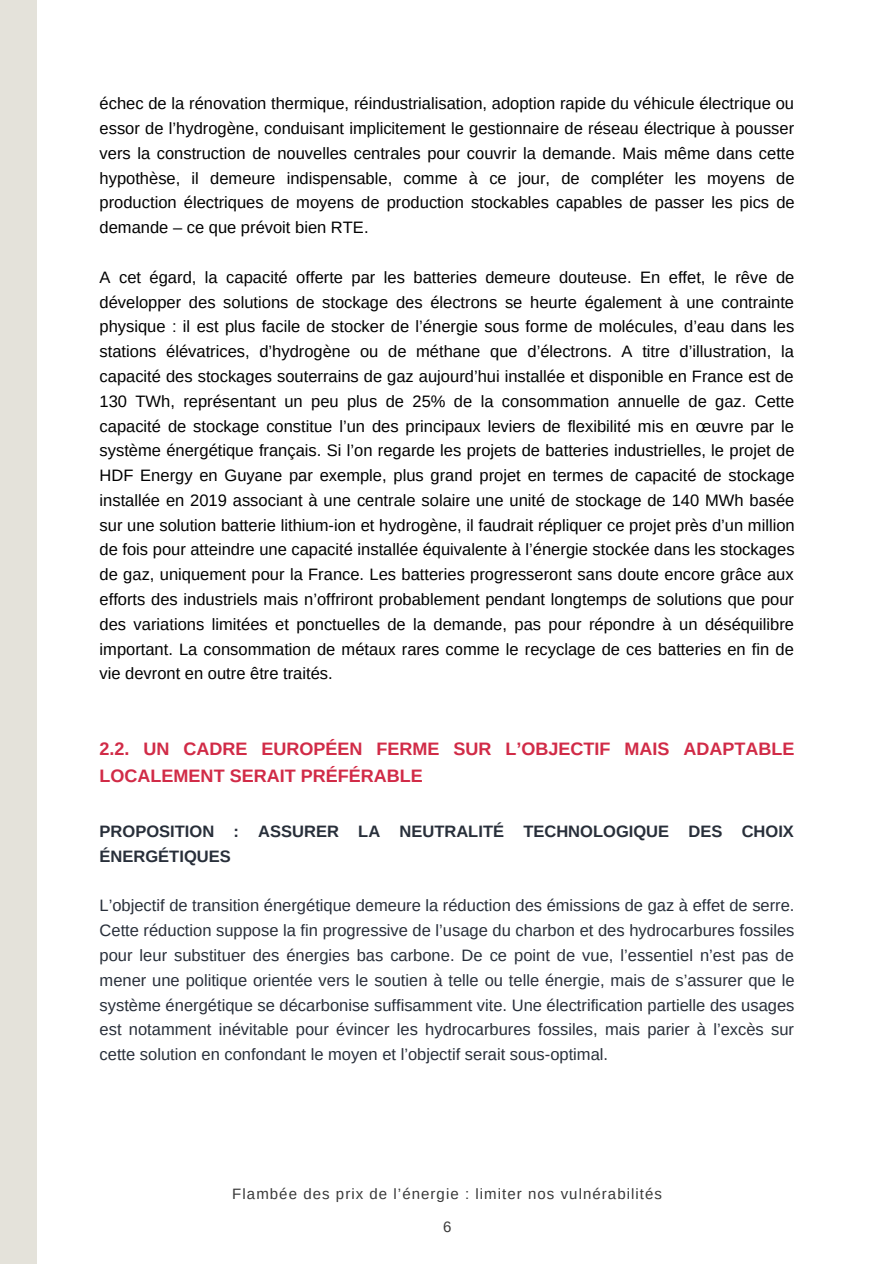
<style>
.page{position:relative;width:894px;height:1264px;background:#fff}
.page>*{position:absolute;margin:0;border:0;box-sizing:border-box;transform-origin:0 0}
.t1{font:700 18px/27px "Arimo";color:#d12b47}
.t2{font:16.5px/24.8px "Arimo";color:#000;text-align:justify}
.t3{font:16.5px/24.8px "Arimo";color:#282f3a;text-align:justify}
.t4{font:700 16.5px/24.8px "Arimo";color:#282f3a}
.t5{font:15px "Arimo";letter-spacing:.07em;color:#393939}
</style>
<div class="page">
<div style="left:0;top:0;width:37px;height:1263px;background:#e4e2da"></div>
<p class="t2" style="left:99px;top:91px;width:696px">échec de la rénovation thermique, réindustrialisation, adoption rapide du véhicule électrique ou essor de l’hydrogène, conduisant implicitement le gestionnaire de réseau électrique à pousser vers la construction de nouvelles centrales pour couvrir la demande. Mais même dans cette hypothèse, il demeure indispensable, comme à ce jour, de compléter les moyens de production électriques de moyens de production stockables capables de passer les pics de demande – ce que prévoit bien RTE.</p>
<p class="t2" style="left:99px;top:265px;width:696px">A cet égard, la capacité offerte par les batteries demeure douteuse. En effet, le rêve de développer des solutions de stockage des électrons se heurte également à une contrainte physique : il est plus facile de stocker de l’énergie sous forme de molécules, d’eau dans les stations élévatrices, d’hydrogène ou de méthane que d’électrons. A titre d’illustration, la capacité des stockages souterrains de gaz aujourd’hui installée et disponible en France est de 130 TWh, représentant un peu plus de 25% de la consommation annuelle de gaz. Cette capacité de stockage constitue l’un des principaux leviers de flexibilité mis en œuvre par le système énergétique français. Si l’on regarde les projets de batteries industrielles, le projet de HDF Energy en Guyane par exemple, plus grand projet en termes de capacité de stockage installée en 2019 associant à une centrale solaire une unité de stockage de 140 MWh basée sur une solution batterie lithium-ion et hydrogène, il faudrait répliquer ce projet près d’un million de fois pour atteindre une capacité installée équivalente à l’énergie stockée dans les stockages de gaz, uniquement pour la France. Les batteries progresseront sans doute encore grâce aux efforts des industriels mais n’offriront probablement pendant longtemps de solutions que pour des variations limitées et ponctuelles de la demande, pas pour répondre à un déséquilibre important. La consommation de métaux rares comme le recyclage de ces batteries en fin de vie devront en outre être traités.</p>
<p class="t1" style="left:99px;top:735px;width:696px">2.2. UN CADRE EUROPÉEN FERME SUR L’OBJECTIF MAIS ADAPTABLE<br>LOCALEMENT SERAIT PRÉFÉRABLE</p>
<p class="t4" style="left:99px;top:819px;width:695px">PROPOSITION : ASSURER LA NEUTRALITÉ TECHNOLOGIQUE DES CHOIX<br>ÉNERGÉTIQUES</p>
<p class="t3" style="left:99px;top:893px;width:696px">L’objectif de transition énergétique demeure la réduction des émissions de gaz à effet de serre.<br>Cette réduction suppose la fin progressive de l’usage du charbon et des hydrocarbures fossiles pour leur substituer des énergies bas carbone. De ce point de vue, l’essentiel n’est pas de mener une politique orientée vers le soutien à telle ou telle énergie, mais de s’assurer que le système énergétique se décarbonise suffisamment vite. Une électrification partielle des usages est notamment inévitable pour évincer les hydrocarbures fossiles, mais parier à l’excès sur cette solution en confondant le moyen et l’objectif serait sous-optimal.</p>
<p class="t5" style="left:232px;top:1185px;width:431px">Flambée des prix de l’énergie : limiter nos vulnérabilités</p>
<p class="t5" style="left:443px;top:1218px;width:10px">6</p>
</div>
